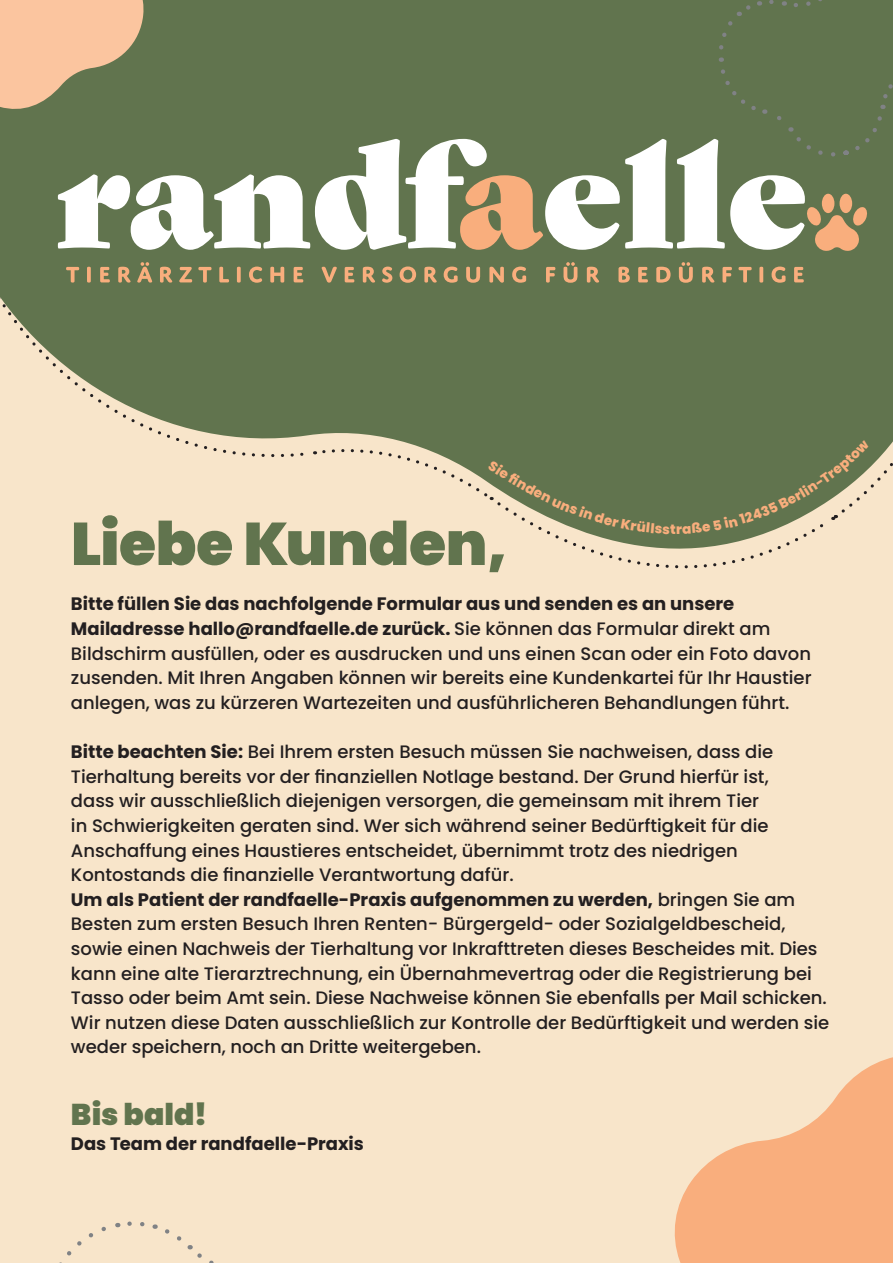
<style>
.page{position:relative;width:893px;height:1263px;background:#f8e5ca}
.page>*{position:absolute;margin:0;border:0;box-sizing:border-box;transform-origin:0 0}
.t1{font:900 60px "Poppins";letter-spacing:-.005em;color:#61744e}
.t2{font:900 30px "Poppins";color:#61744e}
.t3{font:500 18px/24.6px "Poppins";color:#231f20}
.t4{font:700 18px "Poppins";color:#231f20}
.t5{font:800 13.5px "Poppins";color:#f9ae7d}
.s1{font-weight:700}
</style>
<div class="page">
<svg style="left:674px;top:1057px;width:219px;height:206px;fill:#f9ae7d"></svg>
<svg style="left:117px;top:1221px;width:28px;height:7px"></svg>
<svg style="left:59px;top:1226px;width:47px;height:37px"></svg>
<svg style="left:153px;top:1224px;width:61px;height:39px"></svg>
<svg style="left:0;top:0;width:893px;height:569px"></svg>
<p class="t1" style="left:71px;top:509px;width:438px">Liebe Kunden,</p>
<p class="t5" style="left:670px;top:521px;width:7px">t</p>
<p class="t3" style="left:71px;top:592px;width:742px"><span class="s1">Bitte füllen Sie das nachfolgende Formular aus und senden es an unsere Mailadresse hallo@randfaelle.de zurück.</span> Sie können das Formular direkt am Bildschirm ausfüllen, oder es ausdrucken und uns einen Scan oder ein Foto davon zusenden. Mit Ihren Angaben können wir bereits eine Kundenkartei für Ihr Haustier anlegen, was zu kürzeren Wartezeiten und ausführlicheren Behandlungen führt.</p>
<p class="t3" style="left:71px;top:740px;width:760px"><span class="s1">Bitte beachten Sie:</span> Bei Ihrem ersten Besuch müssen Sie nachweisen, dass die Tierhaltung bereits vor der finanziellen Notlage bestand. Der Grund hierfür ist,<br>dass wir ausschließlich diejenigen versorgen, die gemeinsam mit ihrem Tier<br>in Schwierigkeiten geraten sind. Wer sich während seiner Bedürftigkeit für die Anschaffung eines Haustieres entscheidet, übernimmt trotz des niedrigen Kontostands die finanzielle Verantwortung dafür.<br><span class="s1">Um als Patient der randfaelle-Praxis aufgenommen zu werden,</span> bringen Sie am Besten zum ersten Besuch Ihren Renten- Bürgergeld- oder Sozialgeldbescheid, sowie einen Nachweis der Tierhaltung vor Inkrafttreten dieses Bescheides mit. Dies kann eine alte Tierarztrechnung, ein Übernahmevertrag oder die Registrierung bei Tasso oder beim Amt sein. Diese Nachweise können Sie ebenfalls per Mail schicken.<br>Wir nutzen diese Daten ausschließlich zur Kontrolle der Bedürftigkeit und werden sie weder speichern, noch an Dritte weitergeben.</p>
<p class="t2" style="left:71px;top:1097px;width:138px">Bis bald!</p>
<p class="t4" style="left:71px;top:1133px;width:294px">Das Team der randfaelle-Praxis</p>
</div>
